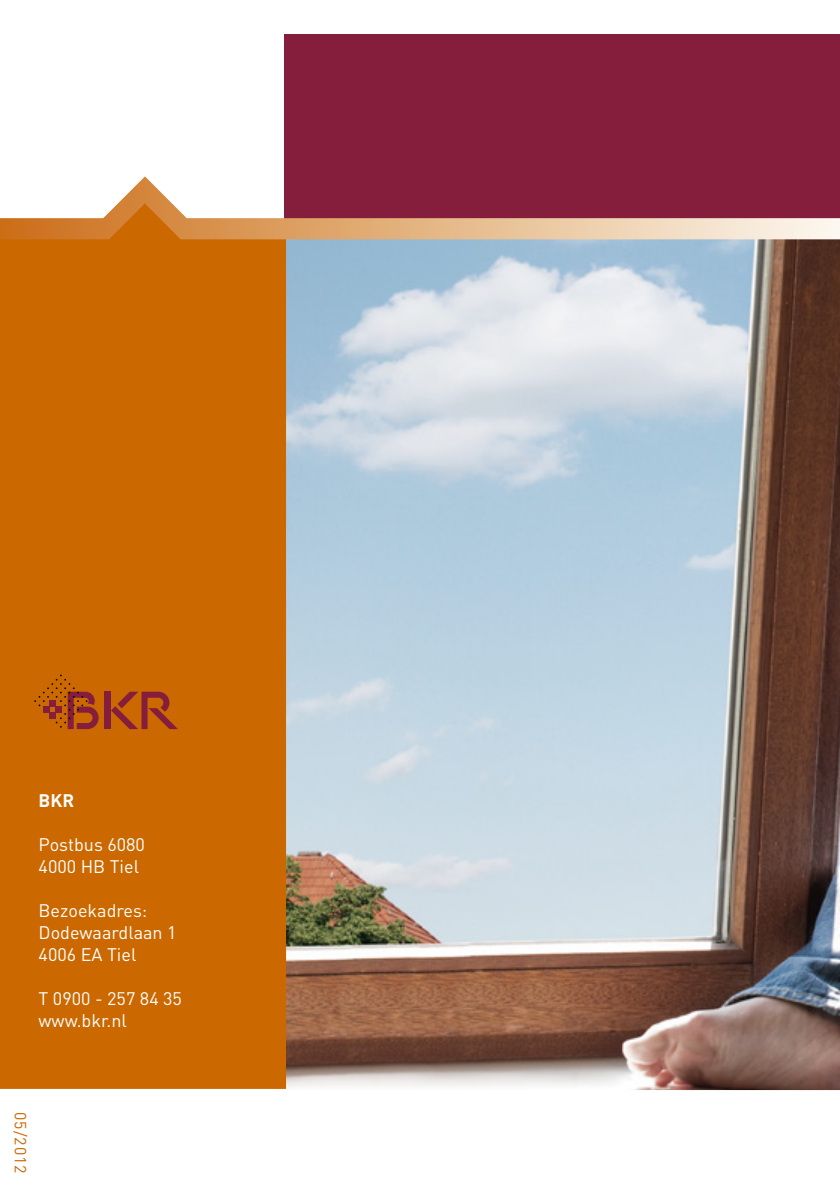
<style>
.page{position:relative;width:840px;height:1191px;background:#fff}
.page>*{position:absolute;margin:0;border:0;box-sizing:border-box;transform-origin:0 0}
.t1{font:18px "DIN Pro";color:#fff}
.t2{font:700 18px "DIN Pro";color:#fff}
.t3{font:16px "DIN Pro";letter-spacing:.06em;color:#cb6800}
</style>
<div class="page">
<div style="left:285px;top:34px;width:554px;height:198px;background:#851d3c"></div>
<img style="left:286px;top:239px;width:553px;height:851px">
<div style="left:0;top:239px;width:286px;height:850px;background:#cb6800"></div>
<div style="left:104px;top:691px;width:6px;height:38px;background:#851d3c"></div>
<svg style="left:111px;top:691px;width:67px;height:38px;background:#b24d15"></svg>
<svg style="left:34px;top:674px;width:65px;height:55px;background:#b5530d"></svg>
<svg style="left:0;top:176px;width:839px;height:63px"></svg>
<p class="t2" style="left:39px;top:788px;width:37px">BKR</p>
<p class="t1" style="left:39px;top:832px;width:108px">Postbus 6080</p>
<p class="t1" style="left:39px;top:854px;width:102px">4000 HB Tiel</p>
<p class="t1" style="left:39px;top:898px;width:110px">Bezoekadres:</p>
<p class="t1" style="left:39px;top:920px;width:139px">Dodewaardlaan 1</p>
<p class="t1" style="left:39px;top:942px;width:99px">4006 EA Tiel</p>
<p class="t1" style="left:39px;top:986px;width:145px">T 0900 - 257 84 35</p>
<p class="t1" style="left:39px;top:1008px;width:90px">www.bkr.nl</p>
<p class="t3" style="left:31px;top:1112px;width:63px;rotate:90deg">05/2012</p>
</div>
